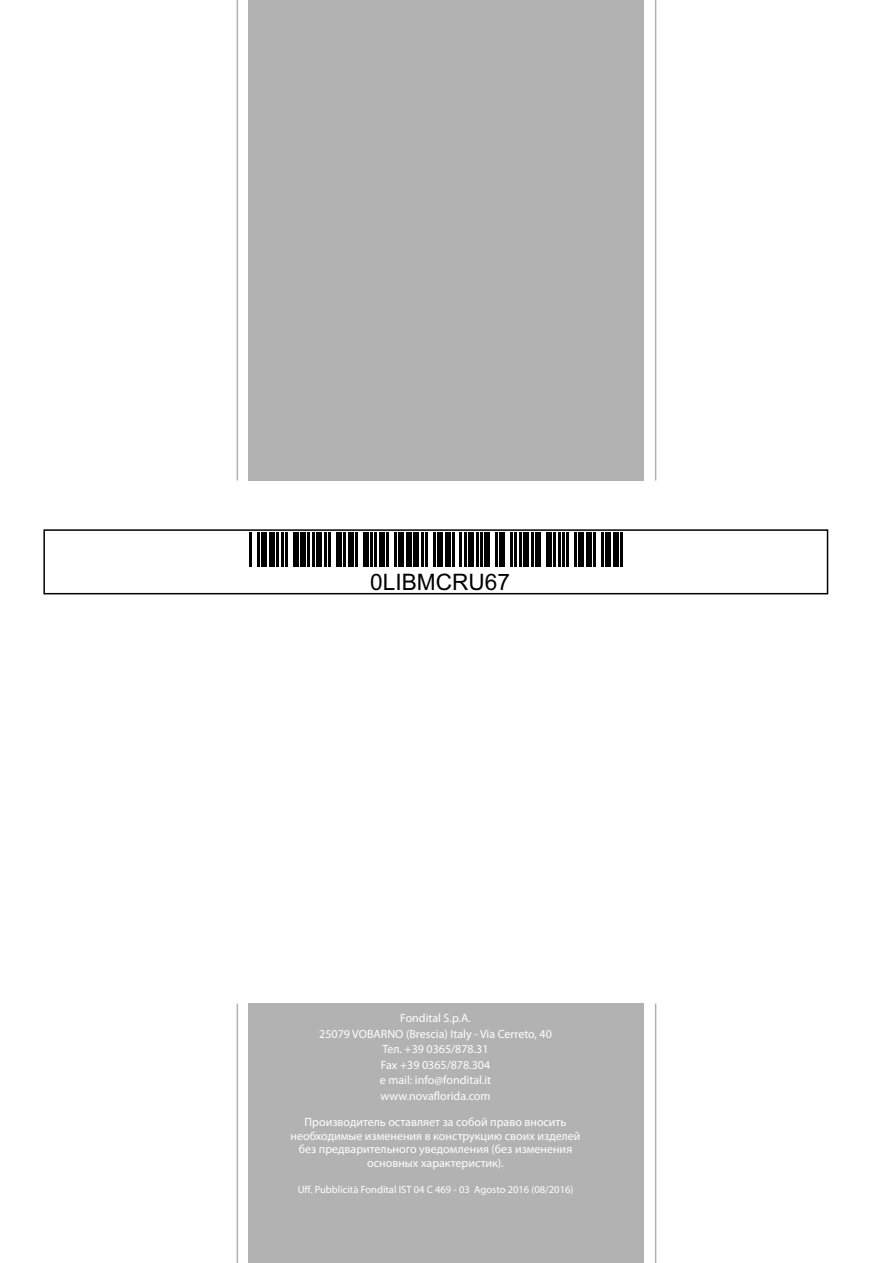
<style>
.page{position:relative;width:893px;height:1263px;background:#fff}
.page>*{position:absolute;margin:0;border:0;box-sizing:border-box;transform-origin:0 0}
.t1{font:22.65px "Arial";color:#000}
.t2{font:12px/15.6px "Myriad Pro";color:#fff;text-align:center}
.t3{font:10.5px "Myriad Pro";color:#fff}
</style>
<div class="page">
<div style="left:249px;top:0;width:395px;height:480px;background:#b3b2b2"></div>
<hr style="left:237px;top:0;width:1px;height:480px;background:#b3b2b2">
<hr style="left:655px;top:0;width:1px;height:480px;background:#b3b2b2">
<div style="left:249px;top:1003px;width:395px;height:260px;background:#b3b2b2"></div>
<hr style="left:237px;top:1003px;width:1px;height:260px;background:#b3b2b2">
<hr style="left:655px;top:1003px;width:1px;height:260px;background:#b3b2b2">
<div style="left:43px;top:529px;width:785px;height:65px;border:2px solid #000"></div>
<div style="left:223px;top:532px;width:427px;height:60px;background:#fff"></div>
<hr style="left:250px;top:532px;width:2px;height:35px;background:#000">
<hr style="left:257px;top:532px;width:2px;height:35px;background:#000">
<div style="left:262px;top:532px;width:5px;height:35px;background:#000"></div>
<div style="left:269px;top:532px;width:5px;height:35px;background:#000"></div>
<hr style="left:277px;top:532px;width:2px;height:35px;background:#000">
<hr style="left:281px;top:532px;width:2px;height:35px;background:#000">
<hr style="left:285px;top:532px;width:2px;height:35px;background:#000">
<div style="left:293px;top:532px;width:5px;height:35px;background:#000"></div>
<div style="left:300px;top:532px;width:6px;height:35px;background:#000"></div>
<hr style="left:308px;top:532px;width:2px;height:35px;background:#000">
<hr style="left:312px;top:532px;width:2px;height:35px;background:#000">
<div style="left:317px;top:532px;width:5px;height:35px;background:#000"></div>
<hr style="left:324px;top:532px;width:2px;height:35px;background:#000">
<hr style="left:328px;top:532px;width:3px;height:35px;background:#000">
<div style="left:336px;top:532px;width:5px;height:35px;background:#000"></div>
<hr style="left:343px;top:532px;width:3px;height:35px;background:#000">
<div style="left:348px;top:532px;width:5px;height:35px;background:#000"></div>
<hr style="left:355px;top:532px;width:2px;height:35px;background:#000">
<div style="left:363px;top:532px;width:5px;height:35px;background:#000"></div>
<hr style="left:370px;top:532px;width:3px;height:35px;background:#000">
<hr style="left:375px;top:532px;width:2px;height:35px;background:#000">
<div style="left:379px;top:532px;width:5px;height:35px;background:#000"></div>
<hr style="left:387px;top:532px;width:2px;height:35px;background:#000">
<hr style="left:394px;top:532px;width:2px;height:35px;background:#000">
<div style="left:398px;top:532px;width:6px;height:35px;background:#000"></div>
<div style="left:406px;top:532px;width:5px;height:35px;background:#000"></div>
<div style="left:414px;top:532px;width:5px;height:35px;background:#000"></div>
<hr style="left:421px;top:532px;width:2px;height:35px;background:#000">
<hr style="left:425px;top:532px;width:3px;height:35px;background:#000">
<hr style="left:433px;top:532px;width:2px;height:35px;background:#000">
<div style="left:437px;top:532px;width:6px;height:35px;background:#000"></div>
<div style="left:445px;top:532px;width:5px;height:35px;background:#000"></div>
<hr style="left:452px;top:532px;width:2px;height:35px;background:#000">
<hr style="left:460px;top:532px;width:2px;height:35px;background:#000">
<hr style="left:464px;top:532px;width:2px;height:35px;background:#000">
<div style="left:468px;top:532px;width:6px;height:35px;background:#000"></div>
<hr style="left:476px;top:532px;width:2px;height:35px;background:#000">
<hr style="left:480px;top:532px;width:3px;height:35px;background:#000">
<div style="left:485px;top:532px;width:5px;height:35px;background:#000"></div>
<hr style="left:495px;top:532px;width:3px;height:35px;background:#000">
<div style="left:500px;top:532px;width:5px;height:35px;background:#000"></div>
<hr style="left:511px;top:532px;width:2px;height:35px;background:#000">
<hr style="left:515px;top:532px;width:2px;height:35px;background:#000">
<hr style="left:519px;top:532px;width:2px;height:35px;background:#000">
<div style="left:523px;top:532px;width:6px;height:35px;background:#000"></div>
<hr style="left:531px;top:532px;width:2px;height:35px;background:#000">
<div style="left:535px;top:532px;width:6px;height:35px;background:#000"></div>
<div style="left:546px;top:532px;width:5px;height:35px;background:#000"></div>
<hr style="left:554px;top:532px;width:2px;height:35px;background:#000">
<hr style="left:558px;top:532px;width:2px;height:35px;background:#000">
<hr style="left:562px;top:532px;width:2px;height:35px;background:#000">
<hr style="left:567px;top:532px;width:2px;height:35px;background:#000">
<hr style="left:574px;top:532px;width:2px;height:35px;background:#000">
<div style="left:578px;top:532px;width:6px;height:35px;background:#000"></div>
<div style="left:586px;top:532px;width:5px;height:35px;background:#000"></div>
<hr style="left:594px;top:532px;width:2px;height:35px;background:#000">
<hr style="left:601px;top:532px;width:2px;height:35px;background:#000">
<div style="left:605px;top:532px;width:6px;height:35px;background:#000"></div>
<div style="left:613px;top:532px;width:5px;height:35px;background:#000"></div>
<hr style="left:620px;top:532px;width:3px;height:35px;background:#000">
<h1 class="t1" style="left:370px;top:567px;width:141px">0LIBMCRU67</h1>
<p class="t2" style="left:319px;top:1010px;width:234px">Fondital S.p.A.<br>25079 VOBARNO (Brescia) Italy - Via Cerreto, 40<br>Тел. +39 0365/878.31<br>Fax +39 0365/878.304<br>e mail: info@fondital.it<br>www.novaflorida.com</p>
<p class="t2" style="left:290px;top:1116px;width:292px;line-height:13.5px">Производитель оставляет за собой право вносить необходимые изменения в конструкцию своих изделей без предварительного уведомления (без изменения основных характеристик).</p>
<p class="t3" style="left:298px;top:1184px;width:277px">Uff. Pubblicità Fondital IST 04 C 469 - 03 Agosto 2016 (08/2016)</p>
</div>
